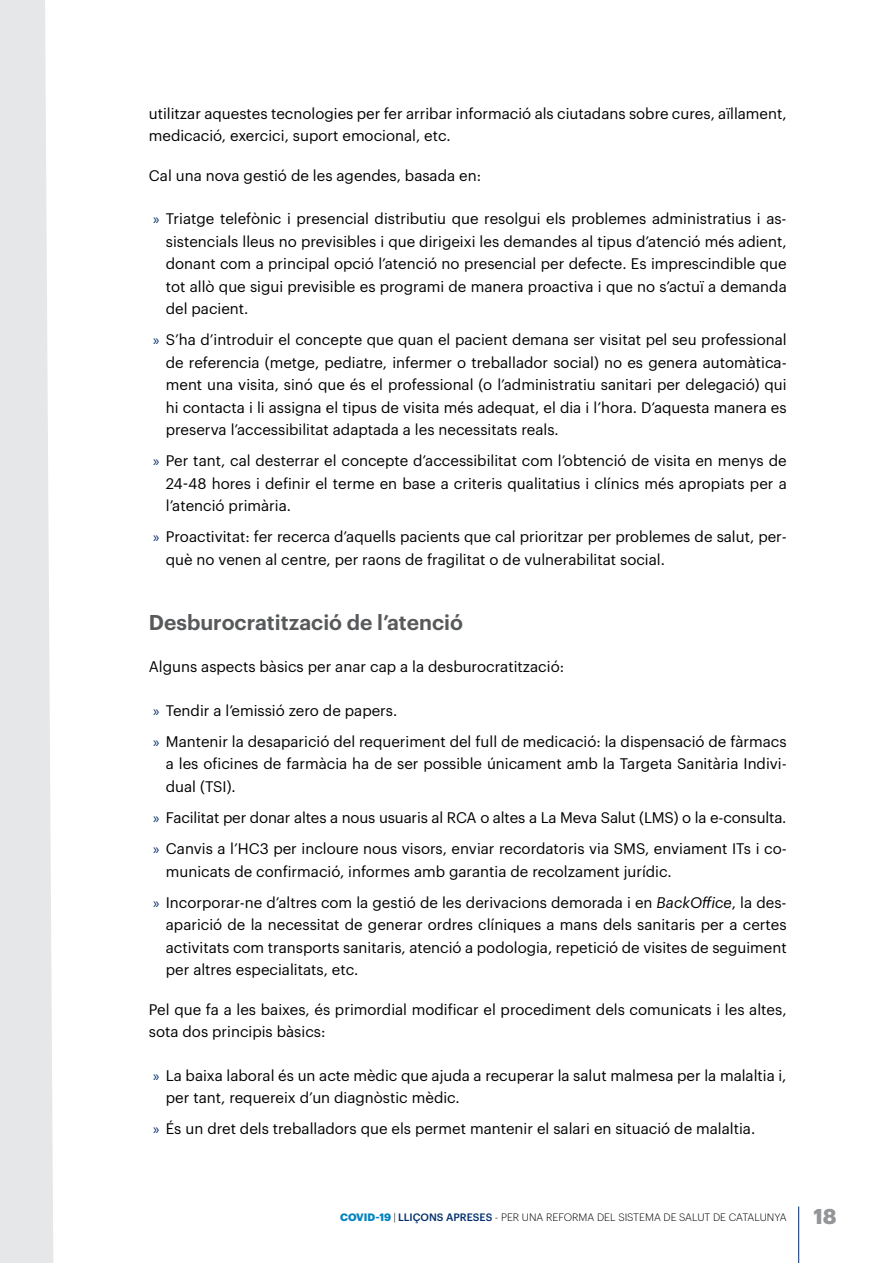
<style>
.page{position:relative;width:893px;height:1263px;background:#fff}
.page>*{position:absolute;margin:0;border:0;box-sizing:border-box;transform-origin:0 0}
.t1{font:600 21px "Graphik";color:#58595b}
.t2{font:700 21px "Graphik";color:#939598}
.t3{font:15px/22.5px "Graphik";color:#000}
.t4{font:300 10.5px "Graphik";color:#000}
.s1{font-family:"Myriad Pro";color:#002e6e}
.s2{font-style:italic}
.s3{font-weight:700;color:#0083c2}
.s4{font-weight:500;color:#002e6e}
</style>
<div class="page">
<hr style="left:798px;top:1206px;width:1px;height:57px;background:#002e6e">
<svg style="left:0;top:0;width:53px;height:1263px;background:#e7e8e9"></svg>
<p class="t3" style="left:149px;top:101px;width:639px">utilitzar aquestes tecnologies per fer arribar informació als ciutadans sobre cures, aïllament, medicació, exercici, suport emocional, etc.</p>
<p class="t3" style="left:149px;top:163px;width:334px">Cal una nova gestió de les agendes, basada en:</p>
<p class="t3" style="left:166px;top:206px;width:622px;text-align:justify;text-indent:-13px"><span class="s1">»</span> Triatge telefònic i presencial distributiu que resolgui els problemes administratius i as&shy;sistencials lleus no previsibles i que dirigeixi les demandes al tipus d’atenció més adient, donant com a principal opció l’atenció no presencial per defecte. Es imprescindible que tot allò que sigui previsible es programi de manera proactiva i que no s’actuï a demanda del pacient.</p>
<p class="t3" style="left:166px;top:327px;width:622px;text-align:justify;text-indent:-13px"><span class="s1">»</span> S’ha d’introduir el concepte que quan el pacient demana ser visitat pel seu professional de referencia (metge, pediatre, infermer o treballador social) no es genera automàtica&shy;ment una visita, sinó que és el professional (o l’administratiu sanitari per delegació) qui hi contacta i li assigna el tipus de visita més adequat, el dia i l’hora. D’aquesta manera es preserva l’accessibilitat adaptada a les necessitats reals.</p>
<p class="t3" style="left:166px;top:448px;width:622px;text-align:justify;text-indent:-13px"><span class="s1">»</span> Per tant, cal desterrar el concepte d’accessibilitat com l’obtenció de visita en menys de 24-48 hores i definir el terme en base a criteris qualitatius i clínics més apropiats per a l’atenció primària.</p>
<p class="t3" style="left:166px;top:524px;width:622px;text-indent:-13px"><span class="s1">»</span> Proactivitat: fer recerca d’aquells pacients que cal prioritzar per problemes de salut, per&shy;què no venen al centre, per raons de fragilitat o de vulnerabilitat social.</p>
<h1 class="t1" style="left:149px;top:606px;width:316px">Desburocratització de l’atenció</h1>
<p class="t3" style="left:149px;top:654px;width:417px">Alguns aspects bàsics per anar cap a la desburocratització:</p>
<p class="t3" style="left:153px;top:694px;width:635px;line-height:31px"><span class="s1">»</span> Tendir a l’emissió zero de papers.<br><span class="s1">»</span> Mantenir la desaparició del requeriment del full de medicació: la dispensació de fàrmacs</p>
<p class="t3" style="left:166px;top:751px;width:622px">a les oficines de farmàcia ha de ser possible únicament amb la Targeta Sanitària Indivi&shy;dual (TSI).</p>
<p class="t3" style="left:153px;top:801px;width:635px;line-height:31px"><span class="s1">»</span> Facilitat per donar altes a nous usuaris al RCA o altes a La Meva Salut (LMS) o la e-consulta. <span class="s1">»</span> Canvis a l’HC3 per incloure nous visors, enviar recordatoris via SMS, enviament ITs i co-</p>
<p class="t3" style="left:153px;top:854px;width:635px;line-height:31px;text-indent:13px">municats de confirmació, informes amb garantia de recolzament jurídic.<br><span class="s1">»</span> Incorporar-ne d’altres com la gestió de les derivacions demorada i en <span class="s2">BackOffice</span>, la des-</p>
<p class="t3" style="left:166px;top:912px;width:622px;text-align:justify">aparició de la necessitat de generar ordres clíniques a mans dels sanitaris per a certes activitats com transports sanitaris, atenció a podologia, repetició de visites de seguiment per altres especialitats, etc.</p>
<p class="t3" style="left:149px;top:996px;width:639px">Pel que fa a les baixes, és primordial modificar el procediment dels comunicats i les altes, sota dos principis bàsics:</p>
<p class="t3" style="left:166px;top:1063px;width:622px;text-indent:-13px"><span class="s1">»</span> La baixa laboral és un acte mèdic que ajuda a recuperar la salut malmesa per la malaltia i, per tant, requereix d’un diagnòstic mèdic.</p>
<p class="t3" style="left:153px;top:1116px;width:604px"><span class="s1">»</span> És un dret dels treballadors que els permet mantenir el salari en situació de malaltia.</p>
<p class="t4" style="left:340px;top:1209px;width:448px"><span class="s3">COVID-19</span> | <span class="s4">LLIÇONS APRESES</span> - PER UNA REFORMA DEL SISTEMA DE SALUT DE CATALUNYA</p>
<h1 class="t2" style="left:813px;top:1200px;width:25px">18</h1>
</div>
